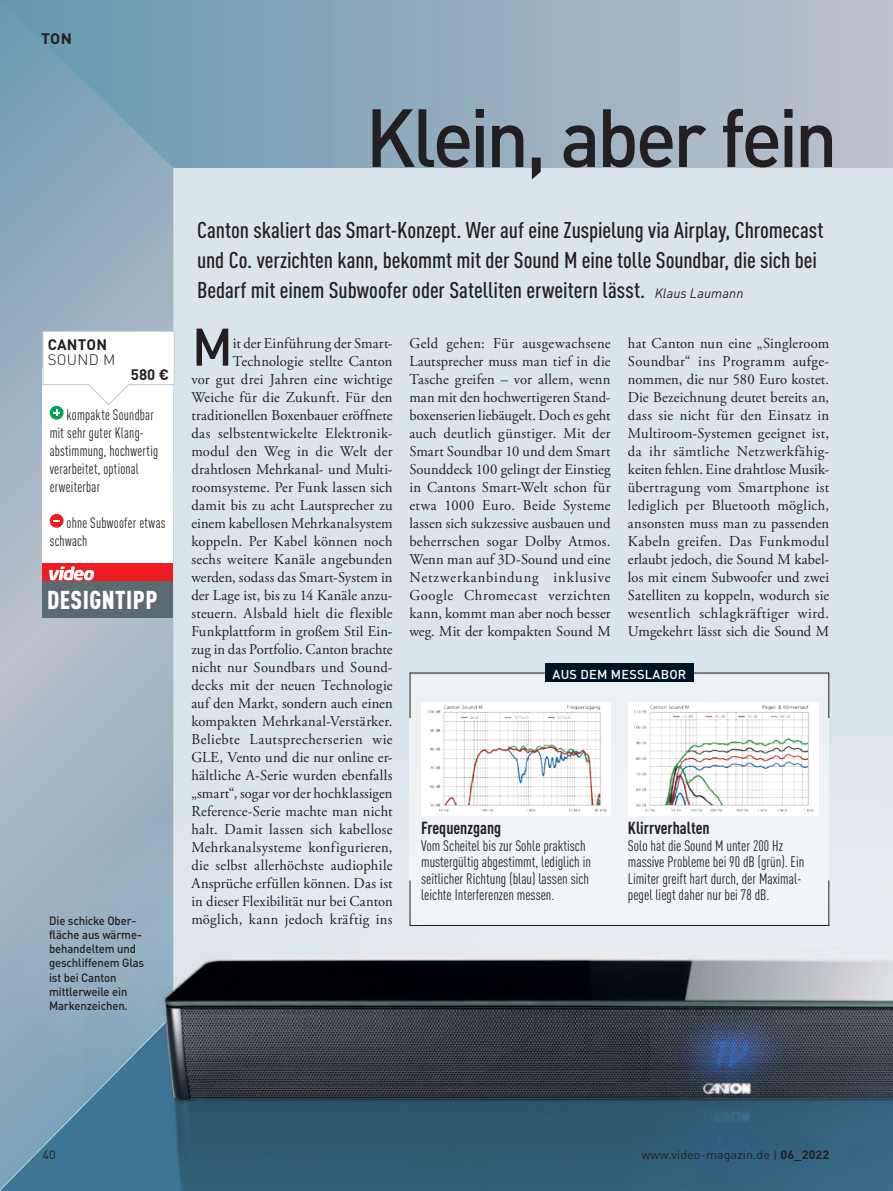
<style>
.page{position:relative;width:893px;height:1191px;background:#fff}
.page>*{position:absolute;margin:0;border:0;box-sizing:border-box;transform-origin:0 0}
._01_Headline{font:500 81px "DIN Pro";letter-spacing:-.05em;color:#231f20;scale:.94 1}
._04_Initial_Fließtex{font:500 52.05px "DIN Pro";color:#231f20}
.BEWERTUNG{font:900 condensed 25.5px "DIN Pro";letter-spacing:.02em;color:#fff}
._02_Vorspann{font:500 condensed 22.5px/30px "DIN Pro";letter-spacing:-.005em;color:#231f20;scale:1.04 1}
._12_Marginal_Head{font:700 condensed 17.25px "DIN Pro";color:#231f20}
._04_Initial_Fließtex-2{font:15px/18px "Adobe Garamond Pro";letter-spacing:.015em;color:#231f20;text-align:justify}
._13_Marginal_Text{font:condensed 15px/16.5px "DIN Pro";color:#231f20}
.Plus-Minus{font:condensed 15px/18px "DIN Pro";letter-spacing:.015em;color:#231f20;scale:.93 1}
.Gerätename{font:700 15px "DIN Pro";letter-spacing:.01em;color:#231f20}
.Gerätename-2{font:300 15px "DIN Pro";letter-spacing:.02em;color:#231f20}
.Gerätename-3{font:700 15px "DIN Pro";letter-spacing:.01em;color:#231f20;scale:1.05 1}
.t1{font:500 12.75px "DIN Pro";letter-spacing:.02em;color:#fff}
._08_BU{font:500 12px/14.2px "DIN Pro";letter-spacing:-.01em;color:#231f20;scale:.94 1}
.t2{font:12px "DIN Pro";color:#231f20;scale:1.05 1}
.s1{font-weight:400;font-style:italic;font-stretch:normal;font-size:13.5px}
.s2{font-weight:700}
</style>
<div class="page">
<div style="left:0;top:168px;width:893px;height:1023px;background:#dae4eb"></div>
<svg style="left:173px;top:0;width:719px;height:168px;background:#99b0c0"></svg>
<svg style="left:0;top:0;width:173px;height:718px;background:#92acbe"></svg>
<svg style="left:0;top:718px;width:893px;height:296px"></svg>
<svg style="left:0;top:1014px;width:85px;height:177px;background:#749ab1"></svg>
<div style="left:43px;top:368px;width:130px;height:250px;background:#fff"></div>
<div style="left:43px;top:564px;width:130px;height:54px;background:#ee1d23"></div>
<svg style="left:49px;top:566px;width:45px;height:14px"></svg>
<div style="left:43px;top:582px;width:130px;height:36px;background:#5a6b71"></div>
<svg style="left:50px;top:406px;width:14px;height:14px"></svg>
<svg style="left:50px;top:514px;width:14px;height:14px"></svg>
<svg style="left:42px;top:330px;width:133px;height:86px"></svg>
<div style="left:410px;top:675px;width:419px;height:251px;background:#f1f4f7"></div>
<img style="left:421px;top:702px;width:190px;height:114px">
<img style="left:628px;top:702px;width:190px;height:114px">
<div style="left:545px;top:663px;width:149px;height:18px;background:#001322"></div>
<img style="left:85px;top:906px;width:808px;height:285px">
<img style="left:892px;top:0;width:1px;height:168px">
<p class="Gerätename-3" style="left:41px;top:26px;width:31px">TON</p>
<p class="Gerätename" style="left:48px;top:332px;width:61px">CANTON</p>
<p class="Gerätename-2" style="left:48px;top:347px;width:69px">SOUND M</p>
<p class="Gerätename" style="left:131px;top:362px;width:40px">580 €</p>
<p class="Plus-Minus" style="left:50px;top:404px;width:118px;text-indent:17px">kompakte Soundbar mit sehr guter Klang&shy;abstimmung, hochwertig verarbeitet, optional erweiterbar</p>
<p class="Plus-Minus" style="left:50px;top:512px;width:126px;text-indent:17px">ohne Subwoofer etwas schwach</p>
<p class="BEWERTUNG" style="left:47px;top:580px;width:112px">DESIGNTIPP</p>
<p class="_08_BU" style="left:49px;top:911px;width:103px">Die schicke Ober&shy;fläche aus wärme&shy;behandeltem und geschliffenem Glas ist bei Canton mittlerweile ein<br>Markenzeichen.</p>
<p class="_01_Headline" style="left:365px;top:72px;width:504px">Klein, aber fein</p>
<p class="_02_Vorspann" style="left:197px;top:213px;width:604px">Canton skaliert das Smart-Konzept. Wer auf eine Zuspielung via Airplay, Chromecast und Co. verzichten kann, bekommt mit der Sound M eine tolle Soundbar, die sich bei<br>Bedarf mit einem Subwoofer oder Satelliten erweitern lässt. <span class="s1">Klaus Laumann</span></p>
<p class="_04_Initial_Fließtex-2" style="left:409px;top:334px;width:203px">Geld gehen: Für ausgewachsene Lautsprecher muss man tief in die Tasche greifen – vor allem, wenn man mit den hochwertigeren Stand&shy;boxenserien liebäugelt. Doch es geht auch deutlich günstiger. Mit der Smart Soundbar 10 und dem Smart Sounddeck 100 gelingt der Einstieg in Cantons Smart-Welt schon für etwa 1000 Euro. Beide Systeme lassen sich sukzessive ausbauen und beherrschen sogar Dolby Atmos.<br>Wenn man auf 3D-Sound und eine Netzwerkanbindung inklusive Google Chromecast verzichten kann, kommt man aber noch besser weg. Mit der kompakten Sound M</p>
<p class="_04_Initial_Fließtex" style="left:192px;top:305px;width:43px">M</p>
<p class="_04_Initial_Fließtex-2" style="left:191px;top:334px;width:203px;text-align:right">it der Einführung der Smart-Technologie stellte Canton<br>vor gut drei Jahren eine wichtige Weiche für die Zukunft. Für den traditionellen Boxenbauer eröffnete das selbstentwickelte Elektronik&shy;modul den Weg in die Welt der drahtlosen Mehrkanal- und Multi&shy;roomsysteme. Per Funk lassen sich damit bis zu acht Lautsprecher zu einem kabellosen Mehrkanalsystem koppeln. Per Kabel können noch sechs weitere Kanäle angebunden werden, sodass das Smart-System in der Lage ist, bis zu 14 Kanäle anzu&shy;steuern. Alsbald hielt die flexible Funkplattform in großem Stil Ein&shy;zug in das Portfolio. Canton brachte nicht nur Soundbars und Sound&shy;decks mit der neuen Technologie auf den Markt, sondern auch einen kompakten Mehrkanal-Verstärker.<br>Beliebte Lautsprecherserien wie GLE, Vento und die nur online er&shy;hältliche A-Serie wurden ebenfalls „smart“, sogar vor der hochklassigen Reference-Serie machte man nicht halt. Damit lassen sich kabellose Mehrkanalsysteme konfigurieren, die selbst allerhöchste audiophile Ansprüche erfüllen können. Das ist in dieser Flexibilität nur bei Canton möglich, kann jedoch kräftig ins</p>
<p class="_04_Initial_Fließtex-2" style="left:628px;top:334px;width:203px">hat Canton nun eine „Singleroom Soundbar“ ins Programm aufge&shy;nommen, die nur 580 Euro kostet.<br>Die Bezeichnung deutet bereits an, dass sie nicht für den Einsatz in Multiroom-Systemen geeignet ist, da ihr sämtliche Netzwerkfähig&shy;keiten fehlen. Eine drahtlose Musik&shy;übertragung vom Smartphone ist lediglich per Bluetooth möglich, ansonsten muss man zu passenden Kabeln greifen. Das Funkmodul erlaubt jedoch, die Sound M kabel&shy;los mit einem Subwoofer und zwei Satelliten zu koppeln, wodurch sie wesentlich schlagkräftiger wird.<br>Umgekehrt lässt sich die Sound M</p>
<p class="t1" style="left:553px;top:664px;width:135px">AUS DEM MESSLABOR</p>
<p class="_12_Marginal_Head" style="left:421px;top:815px;width:82px">Frequenzgang</p>
<p class="_13_Marginal_Text" style="left:421px;top:836px;width:171px">Vom Scheitel bis zur Sohle praktisch mustergültig abgestimmt, lediglich in seitlicher Richtung (blau) lassen sich leichte Interferenzen messen.</p>
<p class="_12_Marginal_Head" style="left:628px;top:815px;width:83px">Klirrverhalten</p>
<p class="_13_Marginal_Text" style="left:628px;top:836px;width:178px">Solo hat die Sound M unter 200 Hz massive Probleme bei 90 dB (grün). Ein Limiter greift hart durch, der Maximal&shy;pegel liegt daher nur bei 78 dB.</p>
<p class="t2" style="left:43px;top:1145px;width:14px">40</p>
<p class="t2" style="left:641px;top:1145px;width:180px">www.video-magazin.de | <span class="s2">06_2022</span></p>
</div>
